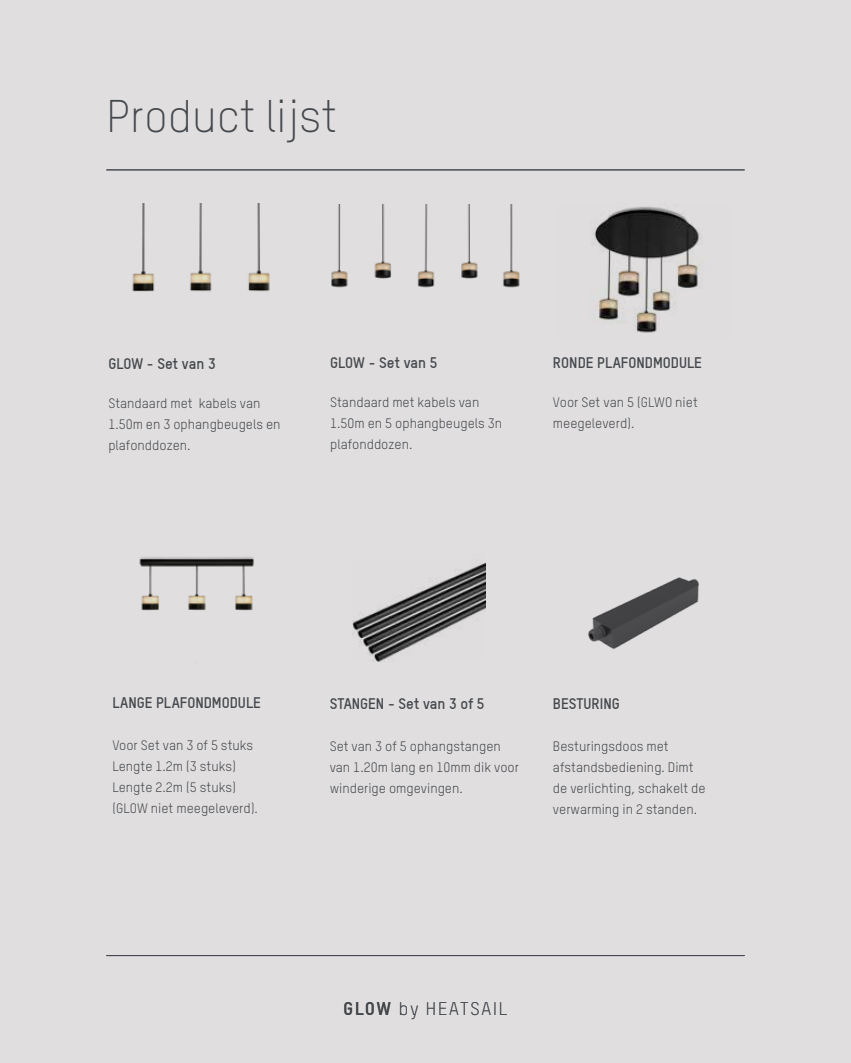
<style>
.page{position:relative;width:851px;height:1063px;background:#fff}
.page>*{position:absolute;margin:0;border:0;box-sizing:border-box;transform-origin:0 0}
.t1{font:300 45px "TSTARPRO";color:#44484c}
.t2{font:300 18px "TSTARPRO";letter-spacing:.1em;color:#44484c}
.t3{font:700 15px "TSTARW00";color:#44484c}
.t4{font:13.5px/21px "TSTARPRO";color:#44484c}
.s1{font-family:"TSTARW00";font-weight:700}
</style>
<div class="page">
<div style="left:0;top:0;width:850px;height:1063px;background:#e0dedf"></div>
<hr style="left:106px;top:955px;width:638px;height:1px;background:#44484c">
<hr style="left:106px;top:170px;width:638px;height:1px;background:#44484c">
<img style="left:132px;top:204px;width:138px;height:88px">
<img style="left:352px;top:563px;width:133px;height:98px">
<img style="left:588px;top:577px;width:111px;height:72px">
<img style="left:331px;top:204px;width:189px;height:84px">
<img style="left:592px;top:206px;width:111px;height:127px">
<img style="left:139px;top:557px;width:115px;height:54px">
<h1 class="t1" style="left:106px;top:89px;width:232px">Product lijst</h1>
<p class="t3" style="left:108px;top:354px;width:109px">GLOW - Set van 3</p>
<p class="t4" style="left:108px;top:392px;width:174px">Standaard met kabels van<br>1.50m en 3 ophangbeugels en plafonddozen.</p>
<p class="t3" style="left:330px;top:353px;width:109px">GLOW - Set van 5</p>
<p class="t4" style="left:330px;top:391px;width:173px">Standaard met kabels van<br>1.50m en 5 ophangbeugels 3n plafonddozen.</p>
<p class="t3" style="left:553px;top:354px;width:150px">RONDE PLAFONDMODULE</p>
<p class="t4" style="left:553px;top:392px;width:146px">Voor Set van 5 (GLWO niet meegeleverd).</p>
<p class="t3" style="left:112px;top:694px;width:150px">LANGE PLAFONDMODULE</p>
<p class="t4" style="left:112px;top:735px;width:147px">Voor Set van 3 of 5 stuks<br>Lengte 1.2m (3 stuks)<br>Lengte 2.2m (5 stuks) (GLOW niet meegeleverd).</p>
<p class="t3" style="left:329px;top:694px;width:156px">STANGEN - Set van 3 of 5</p>
<p class="t4" style="left:329px;top:735px;width:191px">Set van 3 of 5 ophangstangen van 1.20m lang en 10mm dik voor winderige omgevingen.</p>
<p class="t3" style="left:553px;top:694px;width:68px">BESTURING</p>
<p class="t4" style="left:553px;top:735px;width:154px">Besturingsdoos met afstandsbediening. Dimt de verlichting, schakelt de verwarming in 2 standen.</p>
<h2 class="t2" style="left:343px;top:998px;width:165px"><span class="s1">GLOW</span> by HEATSAIL</h2>
</div>
